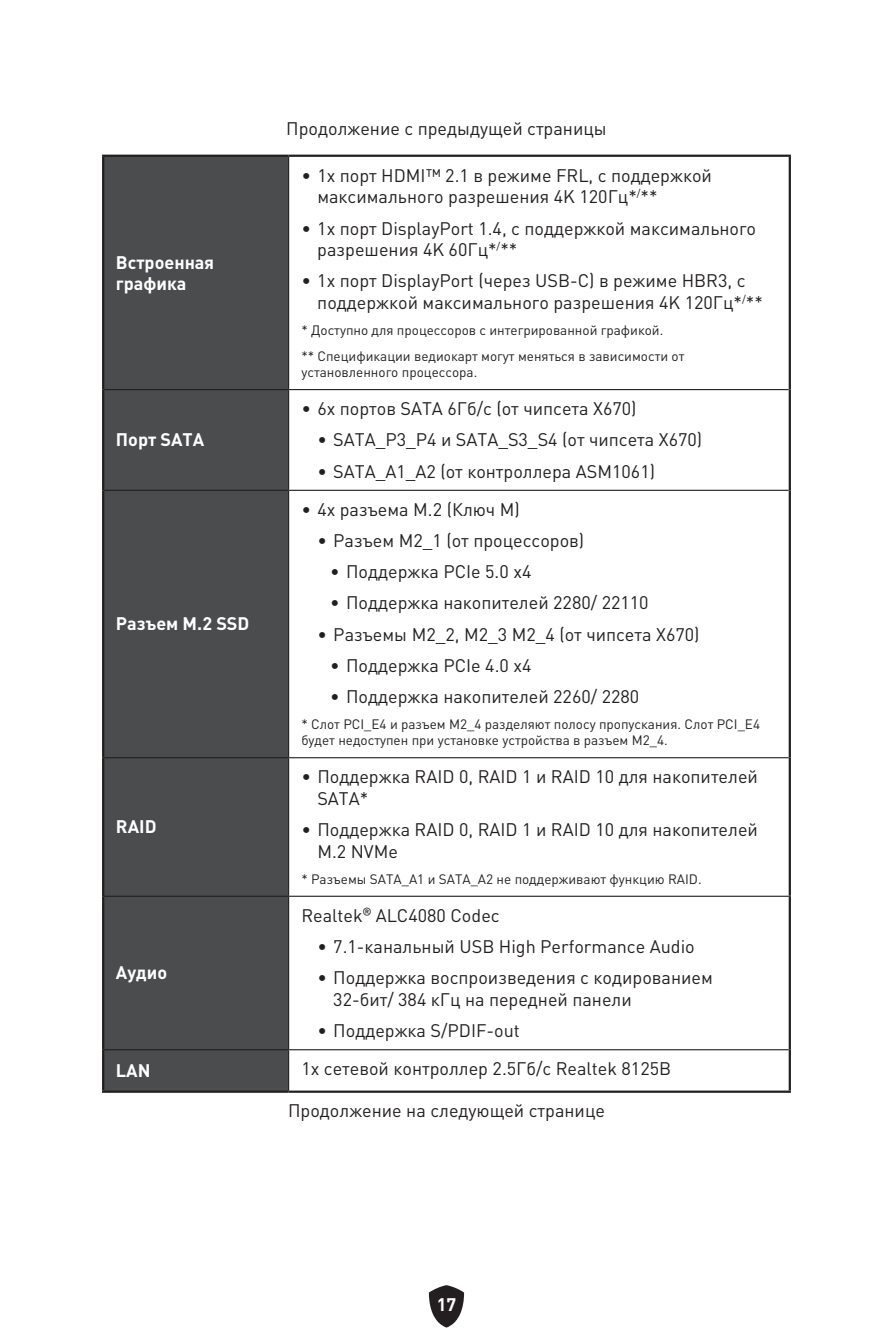
<style>
.page{position:relative;width:893px;height:1340px;background:#fff}
.page>*{position:absolute;margin:0;border:0;box-sizing:border-box;transform-origin:0 0}
.t1{font:18px/21.6px "MSI Din Pro Noto CJK";color:#231f20}
.t2{font:700 18px/21.6px "MSI Din Pro Noto CJK";color:#fff}
.t3{font:13.5px/25.9px "MSI Din Pro Noto CJK";color:#231f20}
.s1{font-weight:700}
</style>
<div class="page">
<svg style="left:429px;top:1285px;width:35px;height:42px"></svg>
<div style="left:104px;top:157px;width:184px;height:933px;background:#4b4c4d"></div>
<hr style="left:789px;top:157px;width:2px;height:232px;background:#231f20">
<hr style="left:789px;top:389px;width:2px;height:101px;background:#231f20">
<hr style="left:789px;top:490px;width:2px;height:267px;background:#231f20">
<hr style="left:789px;top:757px;width:2px;height:138px;background:#231f20">
<hr style="left:102px;top:1090px;width:187px;height:2px;background:#231f20">
<hr style="left:289px;top:1090px;width:502px;height:2px;background:#231f20">
<hr style="left:102px;top:157px;width:2px;height:232px;background:#231f20">
<hr style="left:102px;top:389px;width:2px;height:101px;background:#231f20">
<hr style="left:102px;top:490px;width:2px;height:267px;background:#231f20">
<hr style="left:102px;top:757px;width:2px;height:139px;background:#231f20">
<hr style="left:288px;top:157px;width:1px;height:232px;background:#231f20">
<hr style="left:288px;top:390px;width:1px;height:100px;background:#231f20">
<hr style="left:288px;top:491px;width:1px;height:266px;background:#231f20">
<hr style="left:288px;top:758px;width:1px;height:137px;background:#231f20">
<hr style="left:102px;top:155px;width:187px;height:2px;background:#231f20">
<hr style="left:289px;top:155px;width:502px;height:2px;background:#231f20">
<hr style="left:104px;top:389px;width:185px;height:1px;background:#231f20">
<hr style="left:289px;top:389px;width:500px;height:1px;background:#231f20">
<hr style="left:104px;top:490px;width:185px;height:1px;background:#231f20">
<hr style="left:289px;top:490px;width:500px;height:1px;background:#231f20">
<hr style="left:104px;top:757px;width:185px;height:1px;background:#231f20">
<hr style="left:289px;top:757px;width:500px;height:1px;background:#231f20">
<hr style="left:104px;top:895px;width:185px;height:1px;background:#231f20">
<hr style="left:289px;top:895px;width:502px;height:1px;background:#231f20">
<hr style="left:288px;top:896px;width:1px;height:153px;background:#231f20">
<hr style="left:104px;top:1049px;width:185px;height:1px;background:#231f20">
<hr style="left:289px;top:1049px;width:500px;height:1px;background:#231f20">
<hr style="left:288px;top:1050px;width:1px;height:40px;background:#231f20">
<hr style="left:102px;top:896px;width:2px;height:153px;background:#231f20">
<hr style="left:102px;top:1049px;width:2px;height:41px;background:#231f20">
<hr style="left:789px;top:896px;width:2px;height:153px;background:#231f20">
<hr style="left:789px;top:1049px;width:2px;height:41px;background:#231f20">
<p class="t2" style="left:116px;top:251px;width:100px">Встроенная графика</p>
<p class="t2" style="left:116px;top:429px;width:90px">Порт SATA</p>
<p class="t2" style="left:116px;top:613px;width:135px">Разъем M.2 SSD</p>
<p class="t2" style="left:116px;top:816px;width:42px">RAID</p>
<p class="t2" style="left:116px;top:962px;width:53px">Аудио</p>
<p class="t1" style="left:286px;top:118px;width:322px">Продолжение с предыдущей страницы</p>
<p class="t1" style="left:317px;top:165px;width:396px;text-indent:-16px"><span class="s1">∙</span> 1x порт HDMI™ 2.1 в режиме FRL, с поддержкой максимального разрешения 4K 120Гц*<sup>/</sup>**</p>
<p class="t1" style="left:317px;top:218px;width:440px;text-indent:-16px"><span class="s1">∙</span> 1x порт DisplayPort 1.4, с поддержкой максимального разрешения 4K 60Гц*<sup>/</sup>**</p>
<p class="t1" style="left:317px;top:270px;width:447px;text-indent:-16px"><span class="s1">∙</span> 1x порт DisplayPort (через USB-C) в режиме HBR3, с поддержкой максимального разрешения 4K 120Гц*<sup>/</sup>**</p>
<p class="t3" style="left:301px;top:317px;width:385px">* Доступно для процессоров с интегрированной графикой.<br>** Спецификации ведиокарт могут меняться в зависимости от</p>
<p class="t3" style="left:301px;top:359px;width:177px">установленного процессора.</p>
<p class="t1" style="left:301px;top:398px;width:337px"><span class="s1">∙</span> 6x портов SATA 6Гб/с (от чипсета X670)</p>
<p class="t1" style="left:317px;top:429px;width:386px">• SATA_P3_P4 и SATA_S3_S4 (от чипсета X670)</p>
<p class="t1" style="left:317px;top:460px;width:339px">• SATA_A1_A2 (от контроллера ASM1061)</p>
<p class="t1" style="left:301px;top:499px;width:220px"><span class="s1">∙</span> 4x разъема M.2 (Ключ M)</p>
<p class="t1" style="left:317px;top:530px;width:268px">• Разъем M2_1 (от процессоров)</p>
<p class="t1" style="left:330px;top:561px;width:203px">• Поддержка PCIe 5.0 x4</p>
<p class="t1" style="left:330px;top:592px;width:320px">• Поддержка накопителей 2280/ 22110</p>
<p class="t1" style="left:317px;top:623px;width:384px">• Разъемы M2_2, M2_3 M2_4 (от чипсета X670)</p>
<p class="t1" style="left:330px;top:655px;width:203px">• Поддержка PCIe 4.0 x4</p>
<p class="t1" style="left:330px;top:686px;width:311px">• Поддержка накопителей 2260/ 2280</p>
<p class="t3" style="left:301px;top:716px;width:460px;line-height:16.2px">* Слот PCI_E4 и разъем M2_4 разделяют полосу пропускания. Слот PCI_E4 будет недоступен при установке устройства в разъем M2_4.</p>
<p class="t1" style="left:317px;top:766px;width:442px;text-indent:-16px"><span class="s1">∙</span> Поддержка RAID 0, RAID 1 и RAID 10 для накопителей<br>SATA*</p>
<p class="t1" style="left:317px;top:819px;width:442px;text-indent:-16px"><span class="s1">∙</span> Поддержка RAID 0, RAID 1 и RAID 10 для накопителей<br>M.2 NVMe</p>
<p class="t3" style="left:301px;top:865px;width:402px">* Разъемы SATA_A1 и SATA_A2 не поддерживают функцию RAID.</p>
<p class="t1" style="left:301px;top:904px;width:200px">Realtek® ALC4080 Codec</p>
<p class="t1" style="left:317px;top:936px;width:379px">• 7.1-канальный USB High Performance Audio</p>
<p class="t1" style="left:333px;top:967px;width:381px;text-indent:-16px">• Поддержка воспроизведения с кодированием<br>32-бит/ 384 кГц на передней панели</p>
<p class="t1" style="left:317px;top:1020px;width:204px">• Поддержка S/PDIF-out</p>
<p class="t2" style="left:116px;top:1059px;width:36px">LAN</p>
<p class="t1" style="left:301px;top:1058px;width:371px">1x сетевой контроллер 2.5Гб/с Realtek 8125B</p>
<p class="t1" style="left:288px;top:1100px;width:318px">Продолжение на следующей странице</p>
<p class="t2" style="left:437px;top:1293px;width:21px">17</p>
</div>
